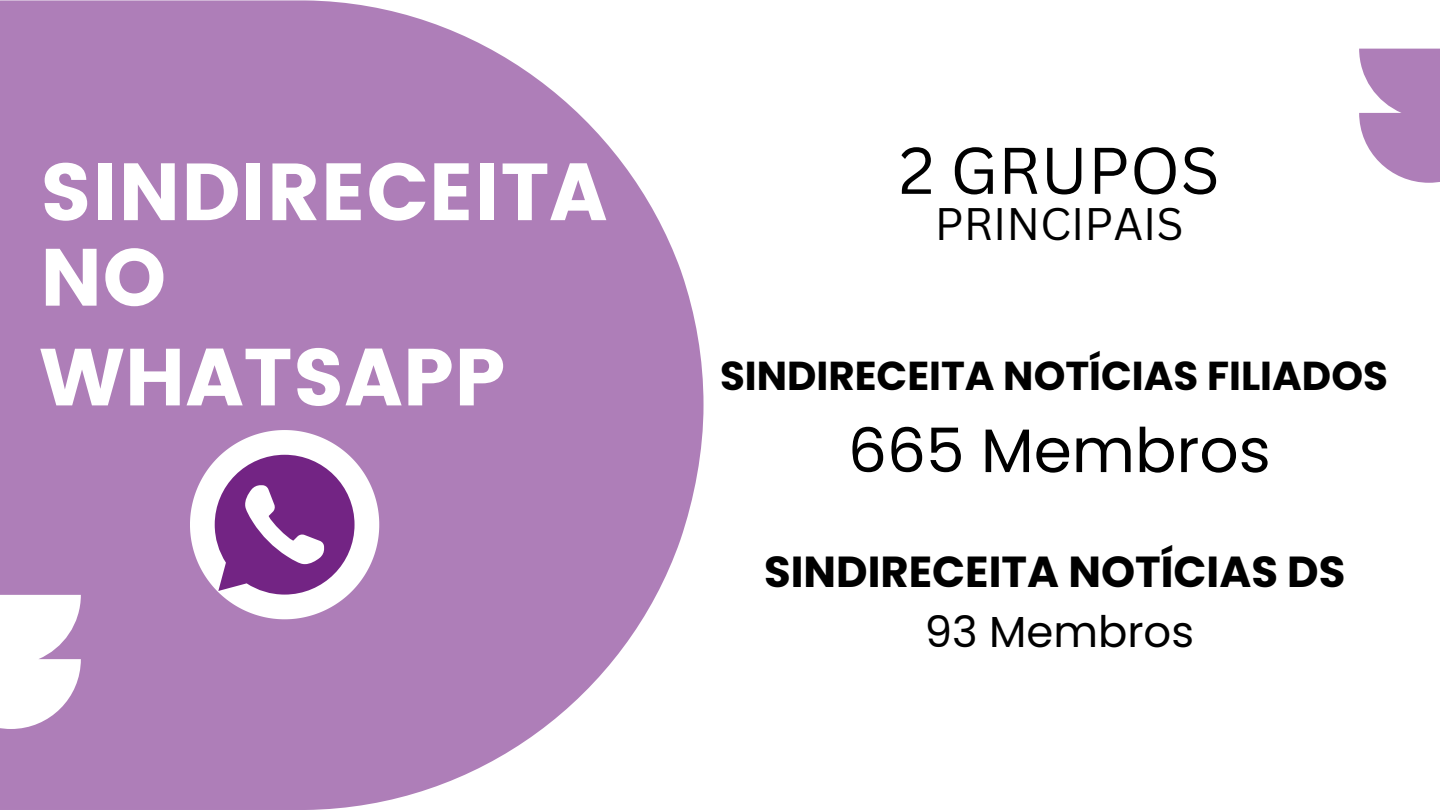
<style>
.page{position:relative;width:1440px;height:810px;background:#fff}
.page>*{position:absolute;margin:0;border:0;box-sizing:border-box;transform-origin:0 0}
.t1{font:80.8px/99.8px "Poppins";color:#fff}
.t2{font:64.4px "Canva Sans";color:#000}
.t3{font:61.4px "Poppins";color:#000}
.t4{font:44.4px "Canva Sans";color:#000}
.t5{font:700 43.4px "Poppins";color:#000}
.t6{font:43.4px "Poppins";color:#000}
.t7{font:700 40.4px "Poppins";color:#000}
</style>
<div class="page">
<svg style="left:0;top:0;width:704px;height:810px;background:#b88fc1"></svg>
<svg style="left:0;top:595px;width:81px;height:134px"></svg>
<svg style="left:1359px;top:49px;width:81px;height:134px"></svg>
<svg style="left:190px;top:430px;width:189px;height:189px"></svg>
<p class="t1" style="left:40px;top:142px;width:569px">SINDIRECEITA</p>
<p class="t1" style="left:40px;top:228px;width:467px">NO<br>WHATSAPP</p>
<p class="t2" style="left:899px;top:125px;width:322px">2 GRUPOS</p>
<p class="t4" style="left:935px;top:193px;width:250px">PRINCIPAIS</p>
<p class="t7" style="left:720px;top:347px;width:669px">SINDIRECEITA NOTÍCIAS FILIADOS</p>
<p class="t3" style="left:848px;top:408px;width:424px">665 Membros</p>
<p class="t5" style="left:764px;top:541px;width:583px">SINDIRECEITA NOTÍCIAS DS</p>
<p class="t6" style="left:925px;top:601px;width:271px">93 Membros</p>
</div>
